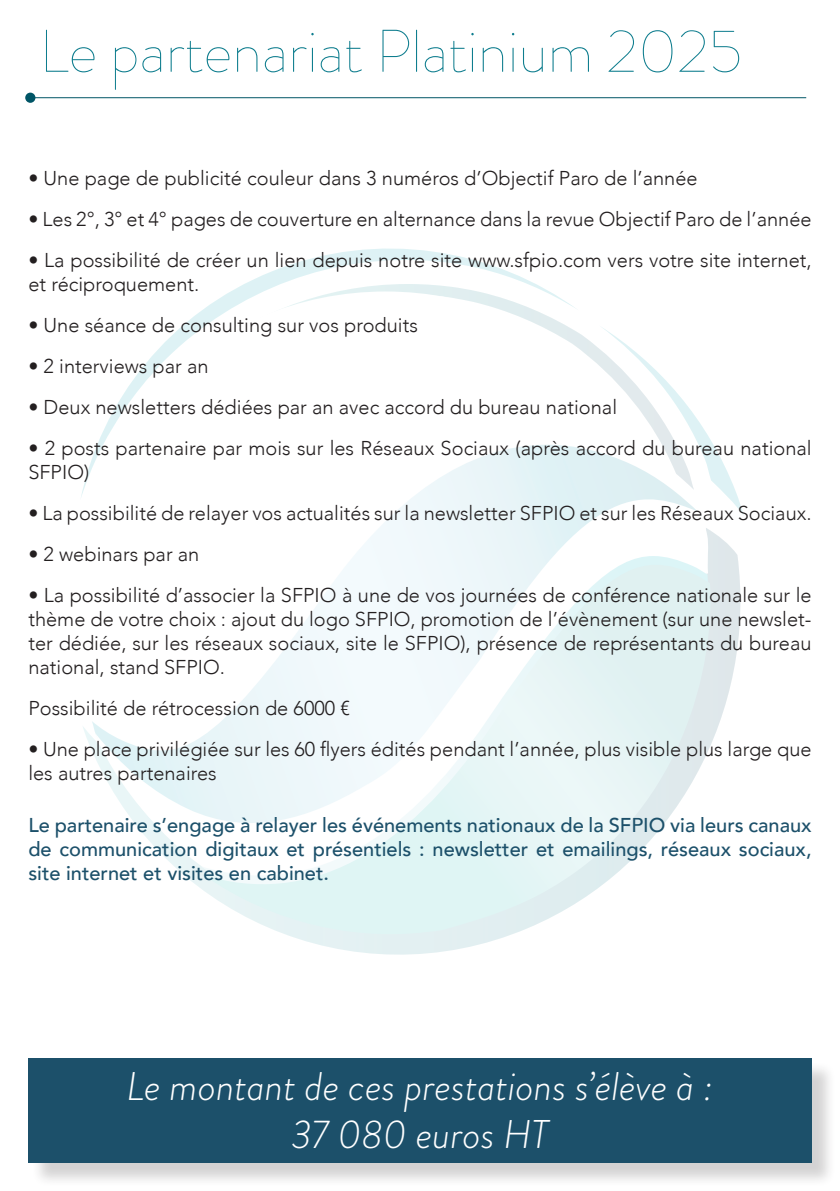
<style>
.page{position:relative;width:840px;height:1191px;background:#fff}
.page>*{position:absolute;margin:0;border:0;box-sizing:border-box;transform-origin:0 0}
.t1{font:100 60px "Brandon Grotesque";color:#0e7d8e}
.t2{font:italic 300 40px "Brandon Grotesque";color:#fff}
.t3{font:300 20px/24px "Avenir";color:#231f20}
.t4{font:500 20px/24px "Avenir";color:#1c506a;text-align:justify}
</style>
<div class="page">
<svg style="left:81px;top:248px;width:454px;height:249px"></svg>
<svg style="left:693px;top:414px;width:50px;height:100px"></svg>
<svg style="left:82px;top:284px;width:611px;height:213px"></svg>
<svg style="left:83px;top:530px;width:658px;height:425px"></svg>
<div style="left:68px;top:291px;width:635px;height:631px;background:#fff;border-radius:50%"></div>
<svg style="left:92px;top:445px;width:610px;height:398px"></svg>
<svg style="left:95px;top:475px;width:614px;height:426px"></svg>
<svg style="left:201px;top:556px;width:511px;height:379px"></svg>
<svg style="left:203px;top:565px;width:511px;height:379px"></svg>
<div style="left:31px;top:1060px;width:805px;height:127px;background:#231f20;opacity:.2"></div>
<div style="left:28px;top:1058px;width:783px;height:104px;background:#1c506a"></div>
<hr style="left:26px;top:97px;width:779px;height:1px;background:#056">
<div style="left:25px;top:93px;width:10px;height:10px;background:#056;border-radius:50%"></div>
<p class="t1" style="left:39px;top:10px;width:704px">Le partenariat Platinium 2025</p>
<p class="t3" style="left:28px;top:166px;width:670px">• Une page de publicité couleur dans 3 numéros d’Objectif Paro de l’année</p>
<p class="t3" style="left:28px;top:207px;width:784px">• Les 2°, 3° et 4° pages de couverture en alternance dans la revue Objectif Paro de l’année</p>
<p class="t3" style="left:28px;top:248px;width:784px">• La possibilité de créer un lien depuis notre site www.sfpio.com vers votre site internet, et réciproquement.</p>
<p class="t3" style="left:28px;top:313px;width:391px">• Une séance de consulting sur vos produits</p>
<p class="t3" style="left:28px;top:354px;width:182px">• 2 interviews par an</p>
<p class="t3" style="left:28px;top:395px;width:590px">• Deux newsletters dédiées par an avec accord du bureau national</p>
<p class="t3" style="left:28px;top:436px;width:784px">• 2 posts partenaire par mois sur les Réseaux Sociaux (après accord du bureau national<br>SFPIO)</p>
<p class="t3" style="left:28px;top:501px;width:784px">• La possibilité de relayer vos actualités sur la newsletter SFPIO et sur les Réseaux Sociaux.</p>
<p class="t3" style="left:28px;top:542px;width:172px">• 2 webinars par an</p>
<p class="t3" style="left:28px;top:583px;width:784px;text-align:justify">• La possibilité d’associer la SFPIO à une de vos journées de conférence nationale sur le thème de votre choix : ajout du logo SFPIO, promotion de l’évènement (sur une newslet&shy;ter dédiée, sur les réseaux sociaux, site le SFPIO), présence de représentants du bureau national, stand SFPIO.</p>
<p class="t3" style="left:28px;top:696px;width:323px">Possibilité de rétrocession de 6000 €</p>
<p class="t3" style="left:28px;top:737px;width:784px">• Une place privilégiée sur les 60 flyers édités pendant l’année, plus visible plus large que les autres partenaires</p>
<p class="t4" style="left:28px;top:812px;width:784px">Le partenaire s’engage à relayer les événements nationaux de la SFPIO via leurs canaux de communication digitaux et présentiels : newsletter et emailings, réseaux sociaux, site internet et visites en cabinet.</p>
<p class="t2" style="left:126px;top:1059px;width:588px">Le montant de ces prestations s’élève à :</p>
<p class="t2" style="left:291px;top:1107px;width:258px">37 080 euros HT</p>
</div>
